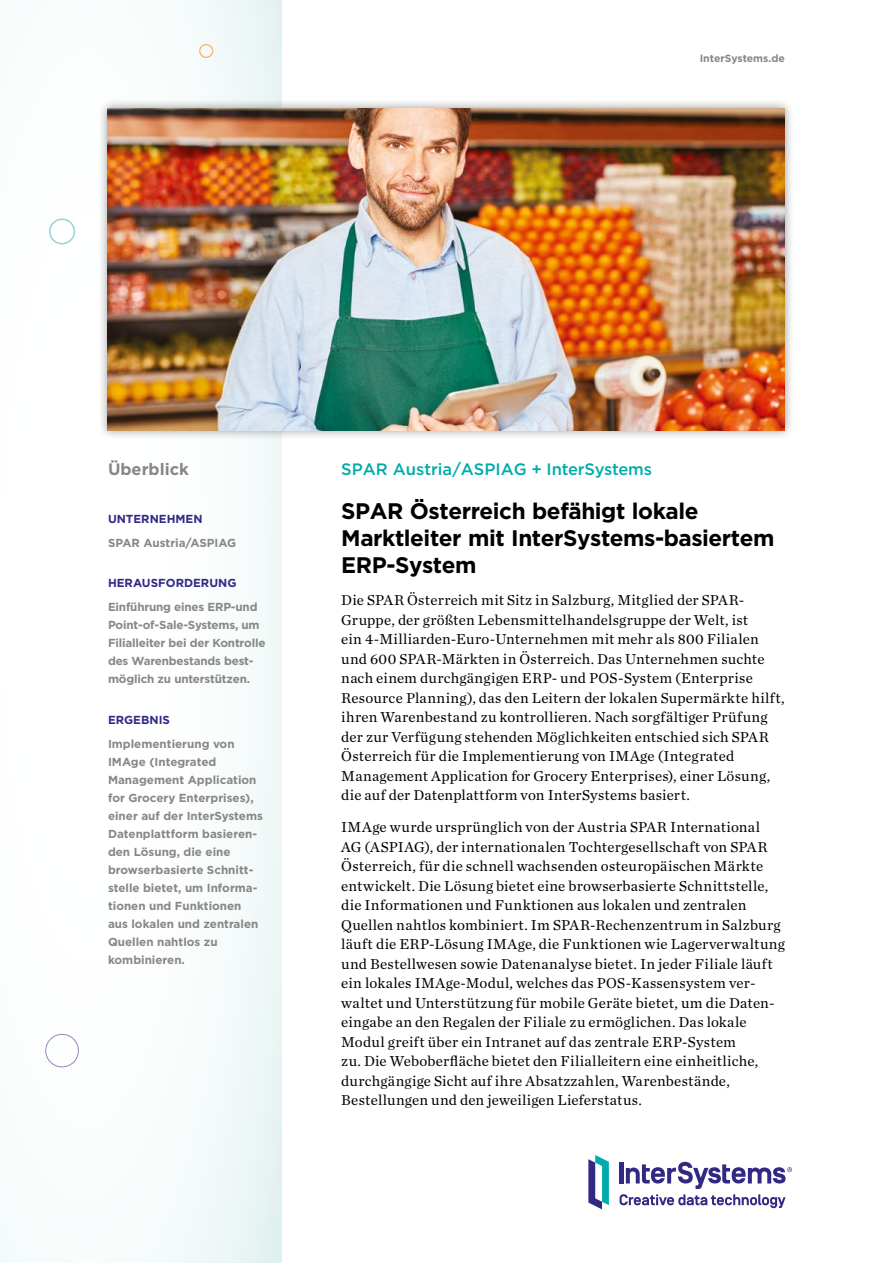
<style>
.page{position:relative;width:893px;height:1263px;background:#fff}
.page>*{position:absolute;margin:0;border:0;box-sizing:border-box;transform-origin:0 0}
.t1{font:700 22.5px/27px "Gotham";letter-spacing:-.02em;color:#000}
.t2{font:500 16.5px "Gotham";color:#00abaa}
.t3{font:700 16.5px "Gotham";color:#868786}
.t4{font:15px/19.5px "Chronicle Text G1";letter-spacing:.015em;color:#000}
.t5{font:700 11.7px/18px "Gotham";color:#868786}
.t6{font:700 11.7px "Gotham";color:#332985}
.t7{font:700 10.5px "Gotham";color:#868786}
</style>
<div class="page">
<div style="left:0;top:0;width:282px;height:1263px;background:linear-gradient(to right,#fff,#f2f9f8)"></div>
<div style="left:45px;top:1034px;width:34px;height:33px;border:1px solid #9488c1;border-radius:50%"></div>
<div style="left:49px;top:218px;width:26px;height:26px;border:2px solid #98d2d1;border-radius:50%"></div>
<div style="left:199px;top:44px;width:14px;height:14px;border:1px solid #f8b165;border-radius:50%"></div>
<svg style="left:588px;top:1155px;width:21px;height:54px"></svg>
<svg style="left:620px;top:1162px;width:172px;height:46px"></svg>
<div style="left:98px;top:98px;width:697px;height:342px;background:#000;opacity:.4"></div>
<img style="left:108px;top:108px;width:677px;height:322px">
<p class="t7" style="left:700px;top:53px;width:87px">InterSystems.de</p>
<p class="t3" style="left:108px;top:459px;width:82px">Überblick</p>
<p class="t6" style="left:108px;top:512px;width:96px">UNTERNEHMEN</p>
<p class="t5" style="left:108px;top:533px;width:130px">SPAR Austria/ASPIAG</p>
<p class="t6" style="left:108px;top:576px;width:130px">HERAUSFORDERUNG</p>
<p class="t5" style="left:108px;top:598px;width:159px">Einführung eines ERP-und<br>Point-of-Sale-Systems, um<br>Filialleiter bei der Kontrolle des Warenbestands best&shy;möglich zu unterstützen.</p>
<p class="t6" style="left:108px;top:713px;width:64px">ERGEBNIS</p>
<p class="t5" style="left:108px;top:734px;width:156px">Implementierung von<br>IMAge (Integrated<br>Management Application for Grocery Enterprises), einer auf der InterSystems<br>Datenplattform basieren&shy;den Lösung, die eine browserbasierte Schnitt&shy;stelle bietet, um Informa&shy;tionen und Funktionen aus lokalen und zentralen<br>Quellen nahtlos zu kombinieren.</p>
<p class="t2" style="left:341px;top:458px;width:312px">SPAR Austria/ASPIAG + InterSystems</p>
<h1 class="t1" style="left:341px;top:497px;width:435px">SPAR Österreich befähigt lokale<br>Marktleiter mit InterSystems-basiertem<br>ERP-System</h1>
<p class="t4" style="left:341px;top:589px;width:445px">Die SPAR Österreich mit Sitz in Salzburg, Mitglied der SPAR-Gruppe, der größten Lebensmittelhandelsgruppe der Welt, ist<br>ein 4-Milliarden-Euro-Unternehmen mit mehr als 800 Filialen und 600 SPAR-Märkten in Österreich. Das Unternehmen suchte nach einem durchgängigen ERP- und POS-System (Enterprise Resource Planning), das den Leitern der lokalen Supermärkte hilft, ihren Warenbestand zu kontrollieren. Nach sorgfältiger Prüfung der zur Verfügung stehenden Möglichkeiten entschied sich SPAR Österreich für die Implementierung von IMAge (Integrated Management Application for Grocery Enterprises), einer Lösung, die auf der Datenplattform von InterSystems basiert.</p>
<p class="t4" style="left:341px;top:817px;width:445px">IMAge wurde ursprünglich von der Austria SPAR International<br>AG (ASPIAG), der internationalen Tochtergesellschaft von SPAR Österreich, für die schnell wachsenden osteuropäischen Märkte entwickelt. Die Lösung bietet eine browserbasierte Schnittstelle, die Informationen und Funktionen aus lokalen und zentralen Quellen nahtlos kombiniert. Im SPAR-Rechenzentrum in Salzburg läuft die ERP-Lösung IMAge, die Funktionen wie Lagerverwaltung und Bestellwesen sowie Datenanalyse bietet. In jeder Filiale läuft ein lokales IMAge-Modul, welches das POS-Kassensystem ver&shy;waltet und Unterstützung für mobile Geräte bietet, um die Daten&shy;eingabe an den Regalen der Filiale zu ermöglichen. Das lokale Modul greift über ein Intranet auf das zentrale ERP-System<br>zu. Die Weboberfläche bietet den Filialleitern eine einheitliche, durchgängige Sicht auf ihre Absatzzahlen, Warenbestände, Bestellungen und den jeweiligen Lieferstatus.</p>
</div>
